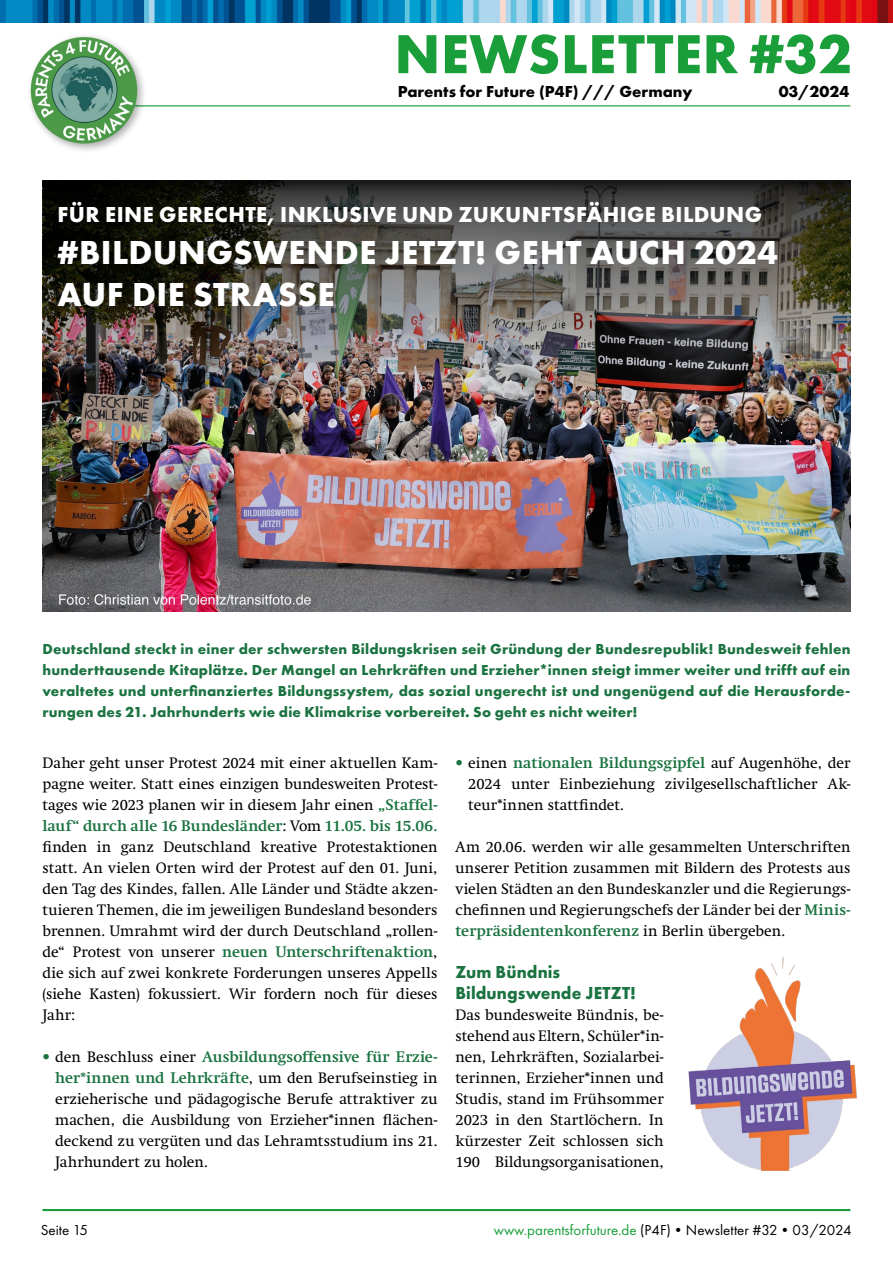
<style>
.page{position:relative;width:893px;height:1263px;background:#fff}
.page>*{position:absolute;margin:0;border:0;box-sizing:border-box;transform-origin:0 0}
.t1{font:700 57px "Futura PT";letter-spacing:.01em;color:#1a9e39}
.t2{font:700 34.5px/42px "Futura PT";letter-spacing:.015em;color:#fff}
.t3{font:700 22.5px "Futura PT";letter-spacing:.015em;color:#fff}
.t4{font:700 18px/21px "Futura PT";letter-spacing:.005em;color:#1b7341;scale:.96 1}
.t5{font:700 16.5px "Futura PT";color:#000}
.t6{font:15px/21px "Swift";letter-spacing:.005em;color:#000;text-align:justify}
.t7{font:700 15px/21px "Futura PT";letter-spacing:.015em;color:#1b7341;text-align:justify}
.t8{font:15px "Futura PT";color:#000}
.s1{font-weight:700;color:#1b7341}
.s2{color:#1b7341}
.s3{color:#1a9e39}
</style>
<div class="page">
<img style="left:43px;top:180px;width:807px;height:432px">
<img style="left:44px;top:180px;width:806px;height:242px">
<img style="left:688px;top:956px;width:169px;height:215px">
<img style="left:0;top:0;width:893px;height:22px">
<hr style="left:43px;top:105px;width:807px;height:1px;background:#1a9e39">
<hr style="left:43px;top:1209px;width:807px;height:2px;background:#1a9e39">
<div style="left:26px;top:33px;width:121px;height:121px;background:#000;opacity:.33"></div>
<img style="left:31px;top:37px;width:106px;height:107px;border-radius:53px">
<h1 class="t1" style="left:394px;top:17px;width:459px">NEWSLETTER #32</h1>
<p class="t5" style="left:398px;top:81px;width:296px">Parents for Future (P4F) /// Germany</p>
<p class="t5" style="left:779px;top:81px;width:72px">03/2024</p>
<h3 class="t3" style="left:58px;top:200px;width:706px">FÜR EINE GERECHTE, INKLUSIVE UND ZUKUNFTSFÄHIGE BILDUNG</h3>
<h2 class="t2" style="left:57px;top:231px;width:722px">#BILDUNGSWENDE JETZT! GEHT AUCH 2024<br>AUF DIE STRASSE</h2>
<p class="t7" style="left:43px;top:638px;width:809px">Deutschland steckt in einer der schwersten Bildungskrisen seit Gründung der Bundesrepublik! Bundesweit fehlen hunderttausende Kitaplätze. Der Mangel an Lehrkräften und Erzieher*innen steigt immer weiter und trifft auf ein veraltetes und unterfinanziertes Bildungssystem, das sozial ungerecht ist und ungenügend auf die Herausforde&shy;rungen des 21. Jahrhunderts wie die Klimakrise vorbereitet. So geht es nicht weiter!</p>
<p class="t6" style="left:43px;top:752px;width:396px">Daher geht unser Protest 2024 mit einer aktuellen Kam&shy;pagne weiter. Statt eines einzigen bundesweiten Protest&shy;tages wie 2023 planen wir in diesem Jahr einen <span class="s1">„Staffel&shy;lauf“ durch alle 16 Bundesländer</span>: Vom <span class="s1">11.05. bis 15.06. </span>finden in ganz Deutschland kreative Protestaktionen statt. An vielen Orten wird der Protest auf den 01. Juni, den Tag des Kindes, fallen. Alle Länder und Städte akzen&shy;tuieren Themen, die im jeweiligen Bundesland besonders brennen. Umrahmt wird der durch Deutschland „rollen&shy;de“ Protest von unserer <span class="s1">neuen Unterschriftenaktion</span>, die sich auf zwei konkrete Forderungen unseres Appells (siehe Kasten) fokussiert. Wir fordern noch für dieses Jahr:</p>
<p class="t6" style="left:55px;top:1046px;width:384px;text-indent:-13px"><span class="s2">•</span> den Beschluss einer <span class="s1">Ausbildungsoffensive für Erzie&shy;her*innen und Lehrkräfte</span>, um den Berufseinstieg in erzieherische und pädagogische Berufe attraktiver zu machen, die Ausbildung von Erzieher*innen flächen&shy;deckend zu vergüten und das Lehramtsstudium ins 21.<br>Jahrhundert zu holen.</p>
<p class="t6" style="left:468px;top:752px;width:384px;text-indent:-13px"><span class="s2">•</span> einen <span class="s1">nationalen Bildungsgipfel</span> auf Augenhöhe, der 2024 unter Einbeziehung zivilgesellschaftlicher Ak&shy;teur*innen stattfindet.</p>
<p class="t6" style="left:455px;top:836px;width:396px">Am 20.06. werden wir alle gesammelten Unterschriften unserer Petition zusammen mit Bildern des Protests aus vielen Städten an den Bundeskanzler und die Regierungs&shy;chefinnen und Regierungschefs der Länder bei der <span class="s1">Minis&shy;terpräsidentenkonferenz</span> in Berlin übergeben.</p>
<p class="t4" style="left:455px;top:961px;width:190px">Zum Bündnis<br>Bildungswende JETZT!</p>
<p class="t6" style="left:455px;top:1004px;width:210px">Das bundesweite Bündnis, be&shy;stehend aus Eltern, Schüler*in&shy;nen, Lehrkräften, Sozialarbei&shy;terinnen, Erzieher*innen und Studis, stand im Frühsommer 2023 in den Startlöchern. In kürzester Zeit schlossen sich 190 Bildungsorganisationen,</p>
<p class="t8" style="left:41px;top:1221px;width:49px">Seite 15</p>
<p class="t8" style="left:494px;top:1221px;width:359px"><span class="s3">www.parentsforfuture.de</span> (P4F)•Newsletter #32•03/2024</p>
</div>
